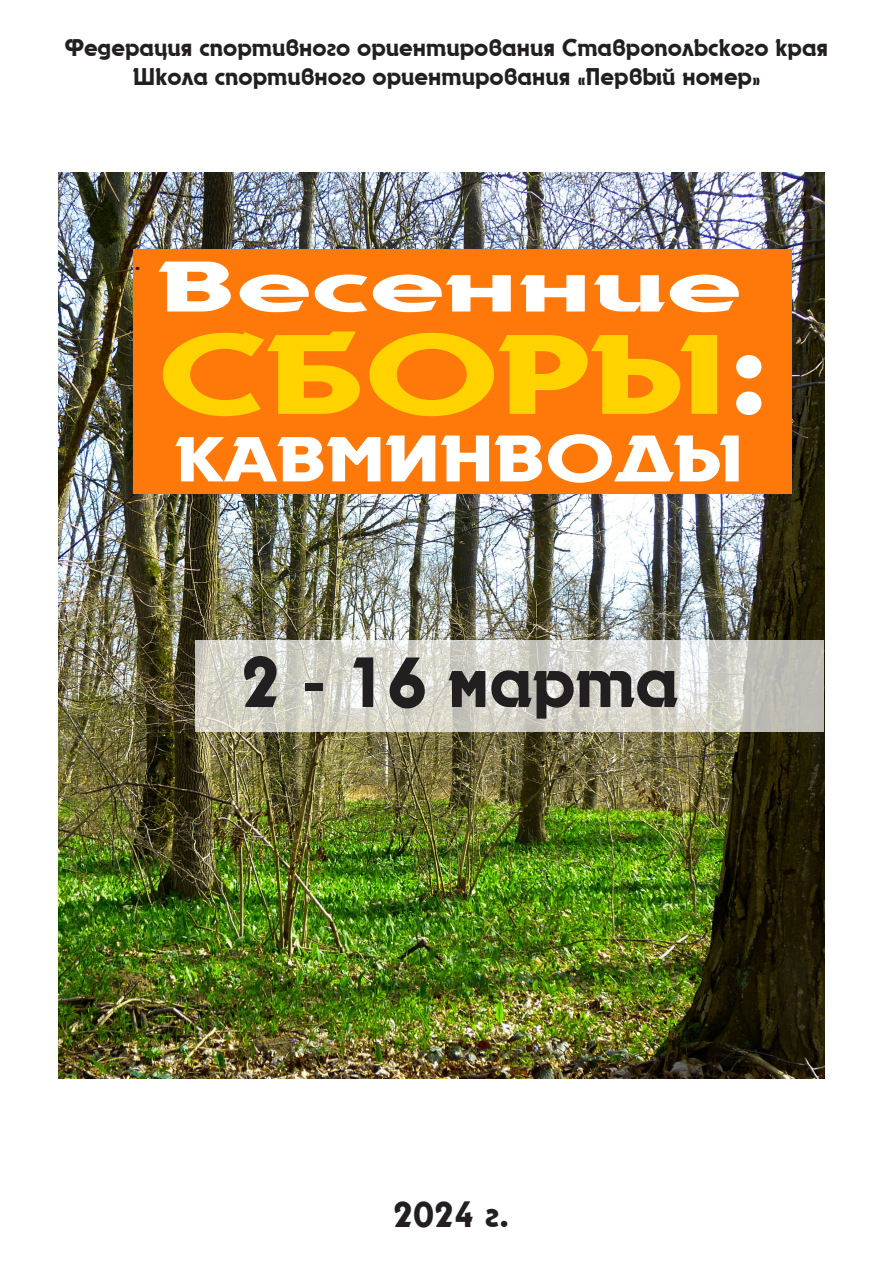
<style>
.page{position:relative;width:893px;height:1263px;background:#fff}
.page>*{position:absolute;margin:0;border:0;box-sizing:border-box;transform-origin:0 0}
.t1{font:500 115.8px "Dynar";color:#ffd200;scale:1.51 1}
.t2{font:500 73.5px "Dynar";color:#fff;scale:1.85 1}
.t3{font:500 72.9px "Dynar";color:#231f20}
.t4{font:500 67.5px "Dynar";color:#fff;scale:1.33 1}
.t5{font:500 36.45px "Dynar";color:#231f20}
.t6{font:29.85px "Times New Roman";color:#231f20;scale:1.21 1}
.t7{font:500 24.6px "Dynar";color:#231f20}
.s1{font-size:129px;color:#fff}
.s2{font-size:65.25px}
</style>
<div class="page">
<img style="left:59px;top:173px;width:765px;height:906px">
<div style="left:133px;top:249px;width:659px;height:245px;background:#ff790a"></div>
<svg style="left:196px;top:640px;width:628px;height:91px;background:#d3d2c9"></svg>
<p class="t7" style="left:65px;top:34px;width:765px">Федерация спортивного ориентирования Ставропольского края</p>
<p class="t7" style="left:133px;top:64px;width:629px">Школа спортивного ориентирования «Первый номер»</p>
<p class="t6" style="left:133px;top:239px;width:9px">.</p>
<p class="t2" style="left:158px;top:248px;width:317px">Весенние</p>
<p class="t1" style="left:158px;top:314px;width:406px">СБОРЫ<span class="s1">:</span></p>
<p class="t4" style="left:175px;top:423px;width:429px"><span class="s2">КАВМ</span>ИНВОДЫ</p>
<p class="t3" style="left:241px;top:644px;width:439px">2 - 16 марта</p>
<p class="t5" style="left:393px;top:1196px;width:118px">2024 г.</p>
</div>
